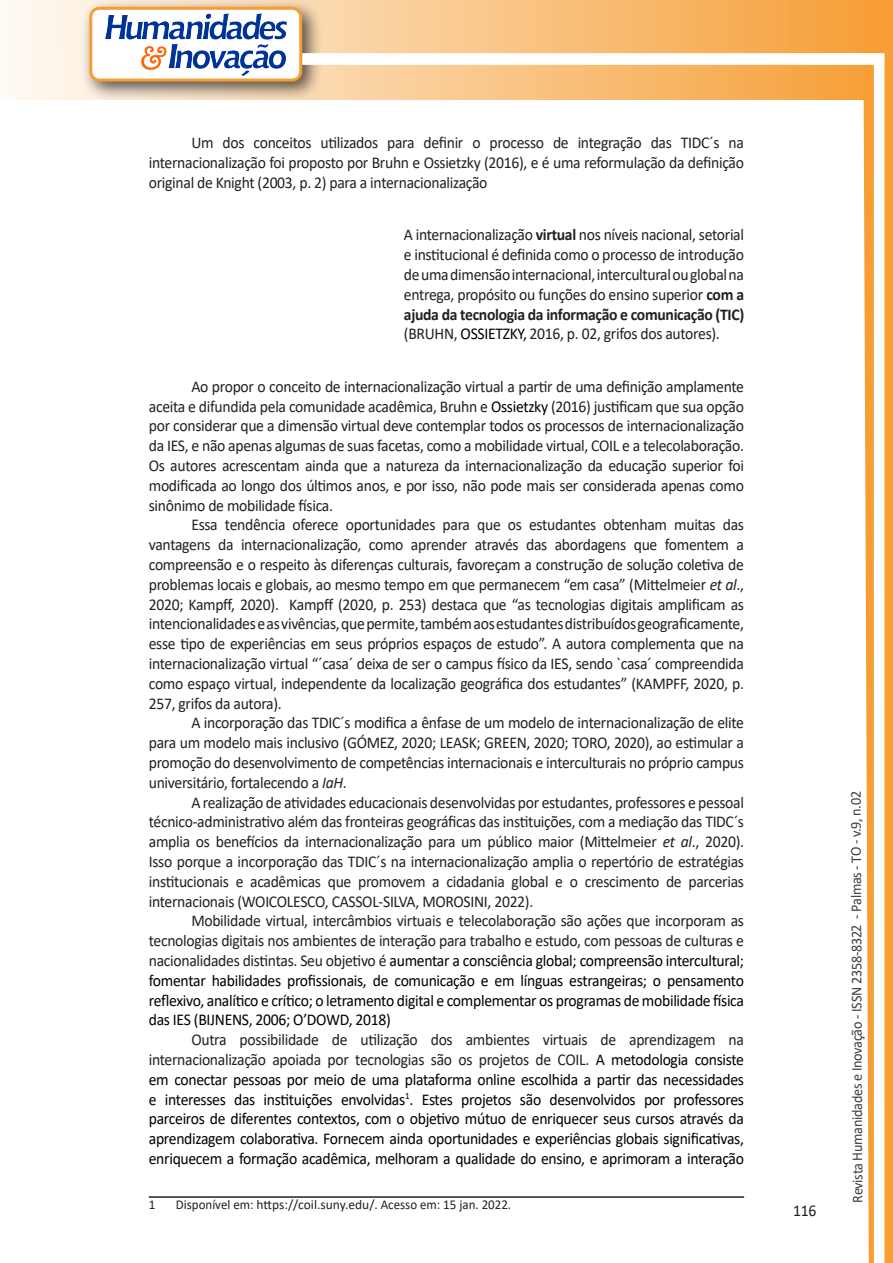
<style>
.page{position:relative;width:893px;height:1263px;background:#fff}
.page>*{position:absolute;margin:0;border:0;box-sizing:border-box;transform-origin:0 0}
.texto{font:16.5px/19.8px "Calibri";letter-spacing:-.02em;color:#231f20;text-align:justify;scale:.95 1}
.texto-2{font:16.5px/19.8px "Calibri";letter-spacing:-.02em;color:#000;text-align:justify;scale:.95 1}
.citacao{font:16.5px/19.8px "Calibri";letter-spacing:-.02em;color:#231f20;text-align:justify;scale:.95 1}
.t1{font:15px "Calibri";letter-spacing:-.025em;color:#3e3e3f;scale:.95 1}
.Rodapé{font:13.5px "Calibri";color:#231f20;scale:.96 1}
.s1{font-weight:700}
.s2{color:#000}
.s3{font-style:italic}
.s4{color:#231f20}
</style>
<div class="page">
<svg style="left:5px;top:0;width:858px;height:100px;background:#f9c484"></svg>
<div style="left:81px;top:0;width:241px;height:102px;background:#231f20;opacity:.75"></div>
<div style="left:91px;top:8px;width:210px;height:72px;background:#fff;border-radius:9px"></div>
<div style="left:89px;top:7px;width:213px;height:75px;border:3px solid #f69e34;border-radius:9px"></div>
<div style="left:302px;top:53px;width:582px;height:12px;background:#fff;border:2px solid #fff"></div>
<svg style="left:863px;top:0;width:30px;height:1263px"></svg>
<img style="left:105px;top:13px;width:181px;height:62px">
<hr style="left:149px;top:1196px;width:595px;height:2px;background:#231f20">
<p class="texto" style="left:149px;top:133px;width:628px;text-indent:43px">Um dos conceitos utilizados para definir o processo de integração das TIDC´s na internacionalização foi proposto por Bruhn e Ossietzky (2016), e é uma reformulação da definição original de Knight (2003, p. 2) para a internacionalização</p>
<p class="citacao" style="left:404px;top:225px;width:360px">A internacionalização <span class="s1">virtual</span> nos níveis nacional, setorial e institucional é definida como o processo de introdução de uma dimensão internacional, intercultural ou global na entrega, propósito ou funções do ensino superior <span class="s1">com a ajuda da tecnologia da informação e comunicação (TIC) </span>(BRUHN, <span class="s2">OSSIETZKY,</span> 2016, p. 02, grifos dos autores).</p>
<p class="texto" style="left:149px;top:376px;width:628px;text-indent:43px">Ao propor o conceito de internacionalização virtual a partir de uma definição amplamente aceita e difundida pela comunidade acadêmica, Bruhn e <span class="s2">Ossietzky</span> (2016) justificam que sua opção por considerar que a dimensão virtual deve contemplar todos os processos de internacionalização da IES, e não apenas algumas de suas facetas, como a mobilidade virtual, COIL e a telecolaboração.<br>Os autores acrescentam ainda que a natureza da internacionalização da educação superior foi modificada ao longo dos últimos anos, e por isso, não pode mais ser considerada apenas como sinônimo de mobilidade física.</p>
<p class="texto" style="left:149px;top:515px;width:628px;text-indent:43px">Essa tendência oferece oportunidades para que os estudantes obtenham muitas das vantagens da internacionalização, como aprender através das abordagens que fomentem a compreensão e o respeito às diferenças culturais, favoreçam a construção de solução coletiva de problemas locais e globais, ao mesmo tempo em que permanecem “em casa” (Mittelmeier <span class="s3">et al</span>., 2020; Kampff, 2020). Kampff (2020, p. 253) destaca que “as tecnologias digitais amplificam as intencionalidades e as vivências, que permite, também aos estudantes distribuídos geograficamente, esse tipo de experiências em seus próprios espaços de estudo”. A autora complementa que na internacionalização virtual “´casa´ deixa de ser o campus físico da IES, sendo `casa´ compreendida como espaço virtual, independente da localização geográfica dos estudantes” (KAMPFF, 2020, p.<br>257, grifos da autora).</p>
<p class="texto" style="left:149px;top:713px;width:628px;text-indent:43px">A incorporação das TDIC´s modifica a ênfase de um modelo de internacionalização de elite para um modelo mais inclusivo (GÓMEZ, 2020; LEASK; GREEN, 2020; TORO, 2020), ao estimular a promoção do desenvolvimento de competências internacionais e interculturais no próprio campus universitário, fortalecendo a <span class="s3">IaH</span>.</p>
<p class="texto" style="left:149px;top:792px;width:628px;text-indent:43px">A realização de atividades educacionais desenvolvidas por estudantes, professores e pessoal técnico-administrativo além das fronteiras geográficas das instituições, com a mediação das TIDC´s amplia os benefícios da internacionalização para um público maior (Mittelmeier <span class="s3">et al</span>., 2020).<br>Isso porque a incorporação das TDIC´s na internacionalização amplia o repertório de estratégias institucionais e acadêmicas que promovem a cidadania global e o crescimento de parcerias internacionais (WOICOLESCO, CASSOL-SILVA, MOROSINI, 2022).</p>
<p class="texto-2" style="left:149px;top:911px;width:628px;text-indent:43px"><span class="s4">Mobilidade virtual, intercâmbios virtuais e telecolaboração são ações que incorporam as tecnologias digitais nos ambientes de interação para trabalho e estudo, com pessoas de culturas e nacionalidades distintas. Seu objetivo é</span> aumentar a consciência global; compreensão intercultural; fomentar habilidades profissionais, de comunicação e em línguas estrangeiras; o pensamento reflexivo, analítico e crítico; o letramento digital e complementar os programas de mobilidade física das IES (BIJNENS, 2006; O’DOWD, 2018)</p>
<p class="texto-2" style="left:149px;top:1029px;width:628px;text-indent:43px"><span class="s4">Outra possibilidade de utilização dos ambientes virtuais de aprendizagem na internacionalização apoiada por tecnologias são os projetos de COIL.</span> A metodologia consiste em conectar pessoas por meio de uma plataforma online escolhida a partir das necessidades e interesses das instituições envolvidas<sup>1</sup>. Estes projetos são desenvolvidos por professores parceiros de diferentes contextos, com o objetivo mútuo de enriquecer seus cursos através da aprendizagem colaborativa. Fornecem ainda oportunidades e experiências globais significativas, enriquecem a formação acadêmica, melhoram a qualidade do ensino, e aprimoram a interação</p>
<p class="Rodapé" style="left:149px;top:1195px;width:8px">1</p>
<p class="Rodapé" style="left:176px;top:1195px;width:351px">Disponível em: https://coil.suny.edu/. Acesso em: 15 jan. 2022.</p>
<p class="texto" style="left:793px;top:1200px;width:26px">116</p>
<p class="t1" style="left:846px;top:1203px;width:435px;rotate:-90deg">Revista Humanidades e Inovação - ISSN 2358-8322 - Palmas - TO - v.9, n.02</p>
</div>
